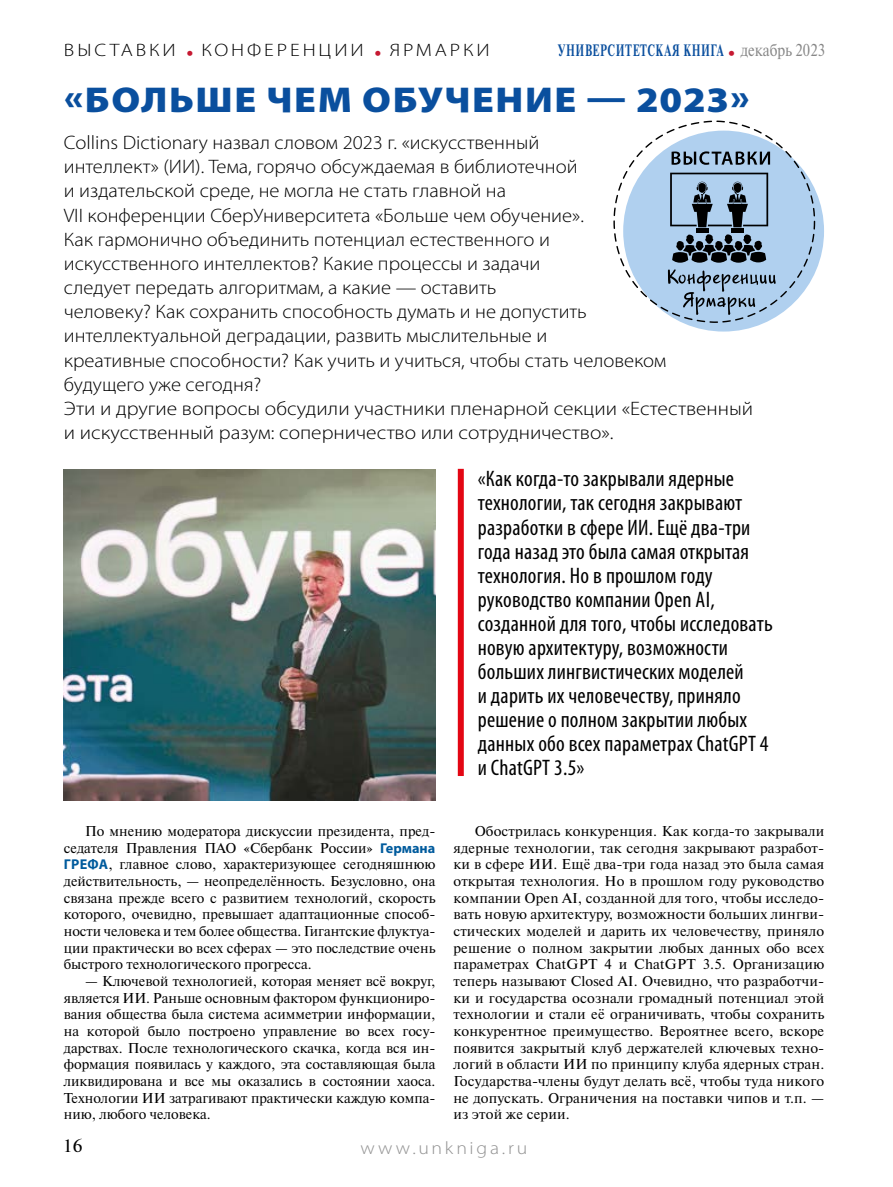
<style>
.page{position:relative;width:893px;height:1187px;background:#fff}
.page>*{position:absolute;margin:0;border:0;box-sizing:border-box;transform-origin:0 0}
.t1{font:900 36px "Myriad Pro";letter-spacing:.04em;color:#0a4f9e;scale:1.1 1}
.t2{font:condensed 22.5px/24px "Myriad Pro";letter-spacing:.01em;color:#000}
.t3{font:300 19.5px/24.2px "Myriad Pro";color:#000;scale:1.06 1}
.t4{font:300 18px "Myriad Pro";letter-spacing:.14em;color:#000;scale:1.15 1}
.t5{font:300 18px "Myriad Pro";letter-spacing:.14em;color:#929292;scale:1.1 1}
.t6{font:18px "Newton C";color:#000;scale:1.1 1}
.t7{font:700 16.5px "Newton C";letter-spacing:.06em;color:#0a4f9e;scale:.65 1}
.t8{font:14.25px/16.6px "Newton C";color:#000;text-align:justify}
.s1{font-weight:400;font-size:17.25px;color:#878787}
.s2{font-family:"Myriad Pro";font-weight:700;color:#005b9d}
</style>
<div class="page">
<div style="left:623px;top:131px;width:201px;height:200px;background:#b0d0ef;border-radius:50%"></div>
<svg style="left:613px;top:120px;width:202px;height:203px"></svg>
<img style="left:64px;top:469px;width:371px;height:331px">
<div style="left:458px;top:469px;width:6px;height:307px;background:#e30613"></div>
<p class="t4" style="left:64px;top:39px;width:99px">ВЫСТАВКИ</p>
<p class="t4" style="left:202px;top:39px;width:143px">КОНФЕРЕНЦИИ</p>
<p class="t4" style="left:390px;top:39px;width:88px">ЯРМАРКИ</p>
<p class="t7" style="left:558px;top:41px;width:413px">УНИВЕРСИТЕTСКАЯ КНИГА <span class="s1">декабрь 2023</span></p>
<h1 class="t1" style="left:64px;top:79px;width:625px">«БОЛЬШЕ ЧЕМ ОБУЧЕНИЕ — 2023»</h1>
<p class="t3" style="left:64px;top:130px;width:652px">Collins Dictionary назвал словом 2023 г. «искусственный<br>интеллект» (ИИ). Тема, горячо обсуждаемая в библиотечной<br>и издательской среде, не могла не стать главной на<br>VII конференции СберУниверситета «Больше чем обучение».<br>Как гармонично объединить потенциал естественного и<br>искусственного интеллектов? Какие процессы и задачи<br>следует передать алгоритмам, а какие — оставить<br>человеку? Как сохранить способность думать и не допустить<br>интеллектуальной деградации, развить мыслительные и<br>креативные способности? Как учить и учиться, чтобы стать человеком<br>будущего уже сегодня?<br>Эти и другие вопросы обсудили участники пленарной секции «Естественный и искусственный разум: соперничество или сотрудничество».</p>
<p class="t2" style="left:478px;top:466px;width:296px">«Как когда-то закрывали ядерные технологии, так сегодня закрывают разработки в сфере ИИ. Ещё два-три года назад это была самая открытая технология. Но в прошлом году руководство компании Open AI, созданной для того, чтобы исследовать новую архитектуру, возможности больших лингвистических моделей<br>и дарить их человечеству, приняло решение о полном закрытии любых данных обо всех параметрах ChatGPT 4 и ChatGPT 3.5»</p>
<p class="t8" style="left:64px;top:822px;width:373px;text-indent:21px">По мнению модератора дискуссии президента, пред&shy;седателя Правления ПАО «Сбербанк России» <span class="s2">Германа ГРЕФА</span>, главное слово, характеризующее сегодняшнюю действительность, — неопределённость. Безусловно, она связана прежде всего с развитием технологий, скорость которого, очевидно, превышает адаптационные способ&shy;ности человека и тем более общества. Гигантские флуктуа&shy;ции практически во всех сферах — это последствие очень быстрого технологического прогресса.</p>
<p class="t8" style="left:64px;top:972px;width:373px;text-indent:21px">— Ключевой технологией, которая меняет всё вокруг, является ИИ. Раньше основным фактором функциониро&shy;вания общества была система асимметрии информации, на которой было построено управление во всех госу&shy;дарствах. После технологического скачка, когда вся ин&shy;формация появилась у каждого, эта составляющая была ликвидирована и все мы оказались в состоянии хаоса.<br>Технологии ИИ затрагивают практически каждую компа&shy;нию, любого человека.</p>
<p class="t8" style="left:453px;top:822px;width:372px;text-indent:21px">Обострилась конкуренция. Как когда-то закрывали ядерные технологии, так сегодня закрывают разработ&shy;ки в сфере ИИ. Ещё два-три года назад это была самая открытая технология. Но в прошлом году руководство компании Open AI, созданной для того, чтобы исследо&shy;вать новую архитектуру, возможности больших лингви&shy;стических моделей и дарить их человечеству, приняло решение о полном закрытии любых данных обо всех параметрах ChatGPT 4 и ChatGPT 3.5. Организацию теперь называют Closed AI. Очевидно, что разработчи&shy;ки и государства осознали громадный потенциал этой технологии и стали её ограничивать, чтобы сохранить конкурентное преимущество. Вероятнее всего, вскоре появится закрытый клуб держателей ключевых техно&shy;логий в области ИИ по принципу клуба ядерных стран.<br>Государства-члены будут делать всё, чтобы туда никого не допускать. Ограничения на поставки чипов и т.п. — из этой же серии.</p>
<p class="t6" style="left:63px;top:1135px;width:20px">16</p>
<p class="t5" style="left:361px;top:1137px;width:153px">www.unkniga.ru</p>
</div>
